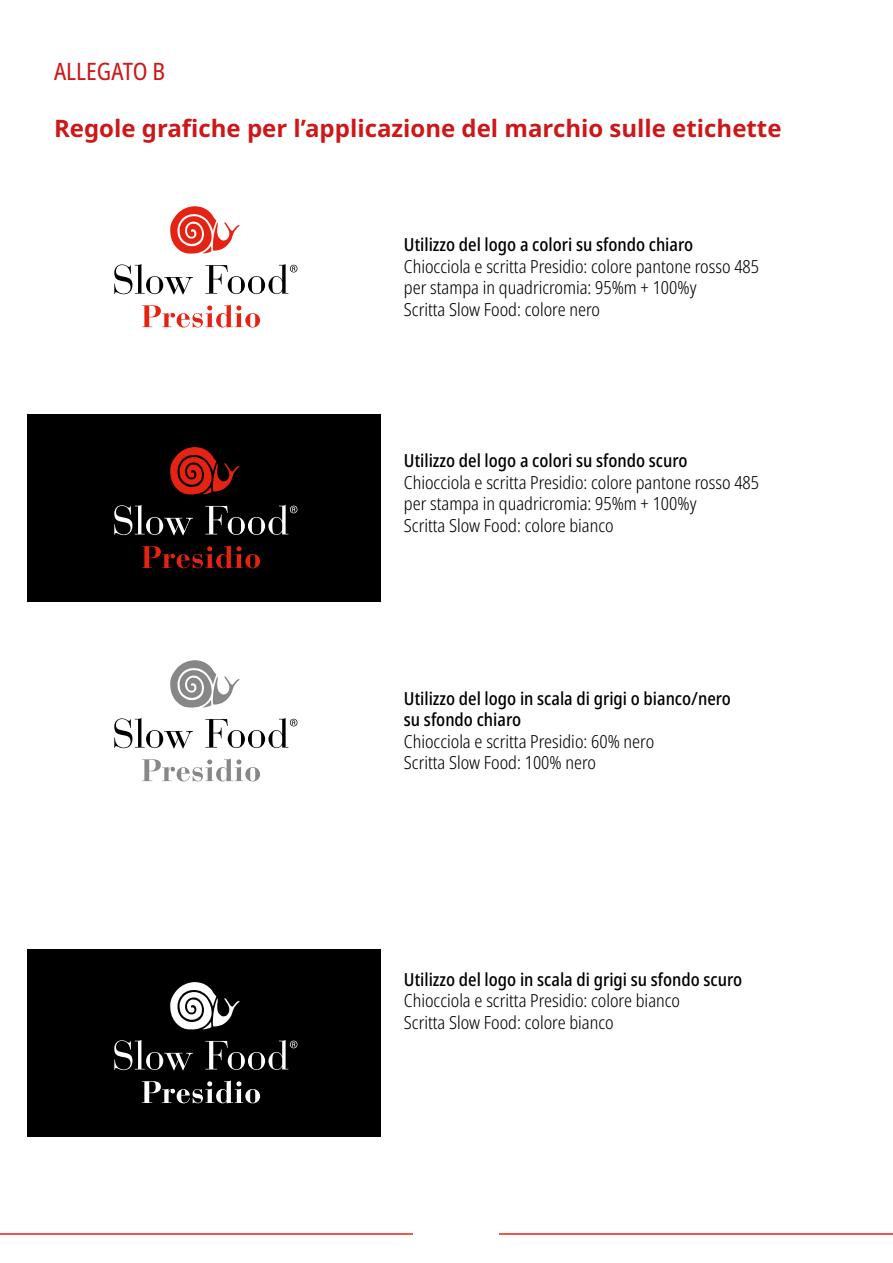
<style>
.page{position:relative;width:893px;height:1263px;background:#fff}
.page>*{position:absolute;margin:0;border:0;box-sizing:border-box;transform-origin:0 0}
.t1{font:700 24px "Noto Sans";color:#cd1719}
.t2{font:condensed 24px "Noto Sans";color:#cd1719}
.t3{font:300 condensed 18px/21.6px "Noto Sans";color:#000}
.t4{font:500 condensed 18px/21.6px "Noto Sans";color:#000}
</style>
<div class="page">
<hr style="left:0;top:1233px;width:893px;height:2px;background:#e42313">
<div style="left:414px;top:1220px;width:85px;height:26px;background:#fff"></div>
<div style="left:27px;top:414px;width:354px;height:187px;background:#000"></div>
<div style="left:27px;top:949px;width:354px;height:187px;background:#000"></div>
<svg style="left:170px;top:206px;width:70px;height:48px"></svg>
<svg style="left:114px;top:264px;width:79px;height:31px"></svg>
<svg style="left:205px;top:264px;width:92px;height:30px"></svg>
<svg style="left:142px;top:304px;width:118px;height:23px"></svg>
<svg style="left:170px;top:447px;width:70px;height:48px"></svg>
<svg style="left:114px;top:505px;width:79px;height:30px"></svg>
<svg style="left:205px;top:505px;width:92px;height:30px"></svg>
<svg style="left:142px;top:545px;width:118px;height:23px"></svg>
<svg style="left:170px;top:660px;width:70px;height:48px"></svg>
<svg style="left:114px;top:718px;width:79px;height:30px"></svg>
<svg style="left:205px;top:718px;width:92px;height:30px"></svg>
<svg style="left:142px;top:758px;width:118px;height:23px"></svg>
<svg style="left:170px;top:982px;width:70px;height:48px"></svg>
<svg style="left:114px;top:1040px;width:79px;height:30px"></svg>
<svg style="left:205px;top:1040px;width:92px;height:30px"></svg>
<svg style="left:142px;top:1080px;width:118px;height:23px"></svg>
<h1 class="t2" style="left:54px;top:54px;width:113px">ALLEGATO B</h1>
<h1 class="t1" style="left:54px;top:112px;width:729px">Regole grafiche per l’applicazione del marchio sulle etichette</h1>
<p class="t4" style="left:404px;top:234px;width:291px">Utilizzo del logo a colori su sfondo chiaro</p>
<p class="t3" style="left:404px;top:256px;width:357px">Chiocciola e scritta Presidio: colore pantone rosso 485 per stampa in quadricromia: 95%m + 100%y<br>Scritta Slow Food: colore nero</p>
<p class="t4" style="left:404px;top:450px;width:285px">Utilizzo del logo a colori su sfondo scuro</p>
<p class="t3" style="left:404px;top:472px;width:357px">Chiocciola e scritta Presidio: colore pantone rosso 485 per stampa in quadricromia: 95%m + 100%y<br>Scritta Slow Food: colore bianco</p>
<p class="t4" style="left:404px;top:688px;width:329px">Utilizzo del logo in scala di grigi o bianco/nero su sfondo chiaro</p>
<p class="t3" style="left:404px;top:731px;width:252px">Chiocciola e scritta Presidio: 60% nero<br>Scritta Slow Food: 100% nero</p>
<p class="t4" style="left:404px;top:969px;width:340px">Utilizzo del logo in scala di grigi su sfondo scuro</p>
<p class="t3" style="left:404px;top:990px;width:278px">Chiocciola e scritta Presidio: colore bianco<br>Scritta Slow Food: colore bianco</p>
</div>
